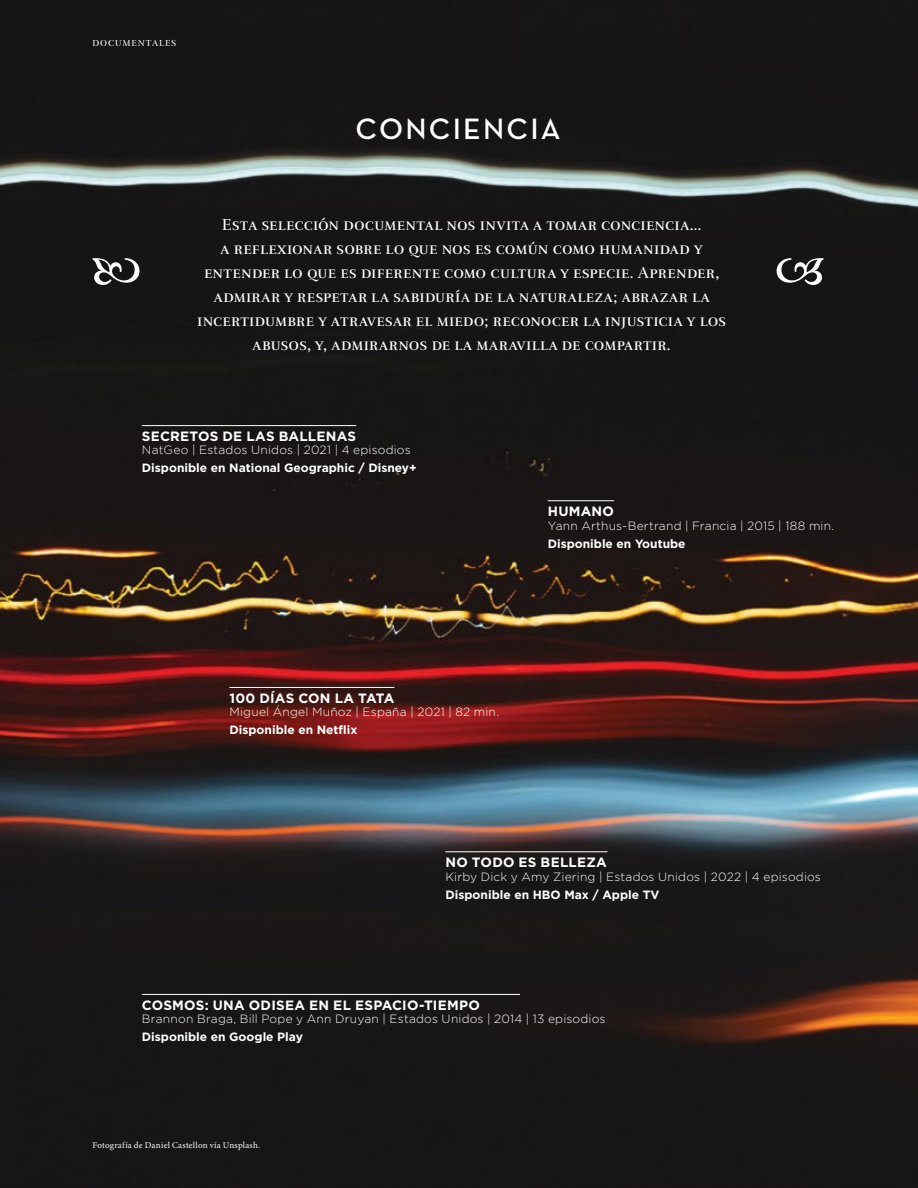
<style>
.page{position:relative;width:918px;height:1188px;background:#fff}
.page>*{position:absolute;margin:0;border:0;box-sizing:border-box;transform-origin:0 0}
.t1{font:600 30px "Neutra Text";letter-spacing:.075em;color:#fff}
.t2{font:16.5px/24px "Rufina Stencil Regular";letter-spacing:.01em;color:#fff;text-align:center}
.t3{font:700 13.5px "Gotham";letter-spacing:.02em;color:#fff}
.t4{font:300 12px "Gotham";letter-spacing:.015em;color:#fff}
.t5{font:700 12px "Gotham";color:#fff}
.t6{font:9px "Minion Pro";letter-spacing:.02em;color:#fff}
.t7{font:9px "Rufina Stencil Regular";letter-spacing:.1em;color:#fff}
</style>
<div class="page">
<img style="left:0;top:0;width:918px;height:1188px">
<svg style="left:777px;top:258px;width:47px;height:27px"></svg>
<svg style="left:93px;top:258px;width:47px;height:27px"></svg>
<hr style="left:142px;top:425px;width:214px;height:1px;background:#fff">
<hr style="left:548px;top:500px;width:66px;height:1px;background:#fff">
<hr style="left:446px;top:851px;width:162px;height:1px;background:#fff">
<hr style="left:142px;top:994px;width:378px;height:1px;background:#fff">
<hr style="left:230px;top:687px;width:164px;height:1px;background:#fff">
<p class="t7" style="left:92px;top:38px;width:85px">DOCUMENTALES</p>
<h1 class="t1" style="left:355px;top:110px;width:207px">CONCIENCIA</h1>
<p class="t2" style="left:197px;top:212px;width:531px">Esta selección documental nos invita a tomar conciencia…<br>a reflexionar sobre lo que nos es común como humanidad y entender lo que es diferente como cultura y especie. Aprender, admirar y respetar la sabiduría de la naturaleza; abrazar la incertidumbre y atravesar el miedo; reconocer la injusticia y los abusos, y, admirarnos de la maravilla de compartir.</p>
<p class="t3" style="left:142px;top:427px;width:216px">SECRETOS DE LAS BALLENAS</p>
<p class="t4" style="left:142px;top:443px;width:270px">NatGeo | Estados Unidos | 2021 | 4 episodios</p>
<p class="t5" style="left:142px;top:460px;width:276px">Disponible en National Geographic / Disney+</p>
<p class="t3" style="left:548px;top:502px;width:68px">HUMANO</p>
<p class="t4" style="left:548px;top:518px;width:288px">Yann Arthus-Bertrand | Francia | 2015 | 188 min.</p>
<p class="t5" style="left:548px;top:535px;width:139px">Disponible en Youtube</p>
<p class="t3" style="left:230px;top:689px;width:166px">100 DÍAS CON LA TATA</p>
<p class="t4" style="left:230px;top:705px;width:271px">Miguel Ángel Muñoz | España | 2021 | 82 min.</p>
<p class="t5" style="left:230px;top:722px;width:129px">Disponible en Netflix</p>
<p class="t3" style="left:446px;top:853px;width:163px">NO TODO ES BELLEZA</p>
<p class="t4" style="left:446px;top:869px;width:377px">Kirby Dick y Amy Ziering | Estados Unidos | 2022 | 4 episodios</p>
<p class="t5" style="left:446px;top:886px;width:216px">Disponible en HBO Max / Apple TV</p>
<p class="t3" style="left:142px;top:996px;width:340px">COSMOS: UNA ODISEA EN EL ESPACIO-TIEMPO</p>
<p class="t4" style="left:142px;top:1011px;width:465px">Brannon Braga, Bill Pope y Ann Druyan | Estados Unidos | 2014 | 13 episodios</p>
<p class="t5" style="left:142px;top:1029px;width:163px">Disponible en Google Play</p>
<p class="t6" style="left:93px;top:1140px;width:169px">Fotografía de Daniel Castellon vía Unsplash.</p>
</div>
